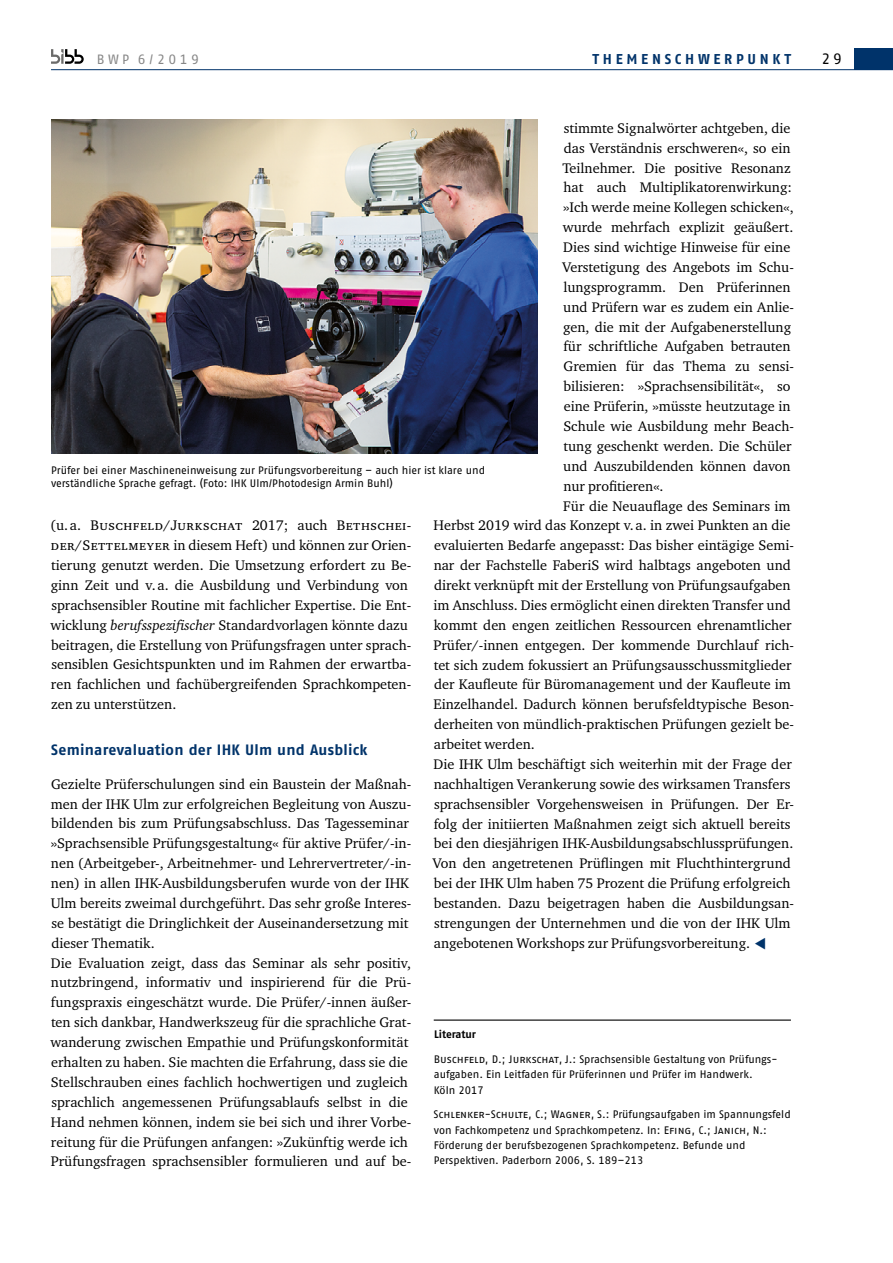
<style>
.page{position:relative;width:893px;height:1263px;background:#fff}
.page>*{position:absolute;margin:0;border:0;box-sizing:border-box;transform-origin:0 0}
.t1{font:700 15px "Fago No";letter-spacing:.02em;color:#00336a}
.t2{font:15px "Fago No Regular Tf";color:#000}
.t3{font:14.25px/20px "Charter ITC Pro";color:#000}
.t4{font:700 14.25px "Fago No";letter-spacing:.26em;color:#00336a}
.t5{font:13.5px "Fago No Regular Tf";letter-spacing:.26em;color:#878787}
.t6{font:10.8px/15.5px "Fago No Regular Tf";color:#000}
.t7{font:700 10.8px "Fago No";letter-spacing:-.01em;color:#000}
.s1{font-style:italic}
.s2{font-family:"Fago No Regular Tf Caps"}
</style>
<div class="page">
<hr style="left:51px;top:69px;width:842px;height:1px;background:#00336a">
<hr style="left:434px;top:1019px;width:357px;height:2px;background:#000">
<svg style="left:51px;top:49px;width:33px;height:15px"></svg>
<div style="left:855px;top:48px;width:38px;height:22px;background:#00336a"></div>
<img style="left:51px;top:119px;width:487px;height:335px">
<p class="t5" style="left:97px;top:51px;width:104px">BWP 6/2019</p>
<p class="t4" style="left:593px;top:50px;width:200px">THEMENSCHWERPUNKT</p>
<p class="t2" style="left:821px;top:50px;width:22px">29</p>
<p class="t3" style="left:564px;top:118px;width:228px">stimmte Signalwörter achtgeben, die</p>
<p class="t3" style="left:564px;top:138px;width:228px">das Verständnis erschweren«, so ein</p>
<p class="t3" style="left:562px;top:157px;width:230px">Teilnehmer. Die positive Resonanz</p>
<p class="t3" style="left:563px;top:177px;width:230px">hat auch Multiplikatorenwirkung:</p>
<p class="t3" style="left:563px;top:197px;width:232px">»Ich werde meine Kollegen schicken«,</p>
<p class="t3" style="left:563px;top:217px;width:232px">wurde mehrfach explizit geäußert.</p>
<p class="t3" style="left:563px;top:237px;width:229px">Dies sind wichtige Hinweise für eine</p>
<p class="t3" style="left:562px;top:257px;width:232px">Verstetigung des Angebots im Schu-</p>
<p class="t3" style="left:563px;top:277px;width:229px">lungsprogramm. Den Prüferinnen</p>
<p class="t3" style="left:563px;top:297px;width:232px">und Prüfern war es zudem ein Anlie-</p>
<p class="t3" style="left:563px;top:316px;width:229px">gen, die mit der Aufgabenerstellung</p>
<p class="t3" style="left:563px;top:336px;width:229px">für schriftliche Aufgaben betrauten</p>
<p class="t3" style="left:563px;top:356px;width:231px">Gremien für das Thema zu sensi-</p>
<p class="t3" style="left:563px;top:376px;width:228px">bilisieren: »Sprachsensibilität«, so</p>
<p class="t3" style="left:564px;top:396px;width:229px">eine Prüferin, »müsste heutzutage in</p>
<p class="t3" style="left:563px;top:416px;width:231px">Schule wie Ausbildung mehr Beach-</p>
<p class="t3" style="left:563px;top:436px;width:230px">tung geschenkt werden. Die Schüler</p>
<p class="t3" style="left:563px;top:456px;width:229px">und Auszubildenden können davon</p>
<p class="t3" style="left:563px;top:475px;width:102px">nur profitieren«.</p>
<p class="t3" style="left:563px;top:495px;width:229px">Für die Neuauflage des Seminars im</p>
<p class="t3" style="left:434px;top:515px;width:358px">Herbst 2019 wird das Konzept v. a. in zwei Punkten an die</p>
<p class="t3" style="left:434px;top:535px;width:361px">evaluierten Bedarfe angepasst: Das bisher eintägige Semi-</p>
<p class="t3" style="left:434px;top:555px;width:359px">nar der Fachstelle FaberiS wird halbtags angeboten und</p>
<p class="t3" style="left:434px;top:575px;width:358px">direkt verknüpft mit der Erstellung von Prüfungsaufgaben</p>
<p class="t3" style="left:434px;top:595px;width:359px">im Anschluss. Dies ermöglicht einen direkten Transfer und</p>
<p class="t3" style="left:434px;top:615px;width:359px">kommt den engen zeitlichen Ressourcen ehrenamtlicher</p>
<p class="t3" style="left:434px;top:635px;width:361px">Prüfer/-innen entgegen. Der kommende Durchlauf rich-</p>
<p class="t3" style="left:434px;top:654px;width:359px">tet sich zudem fokussiert an Prüfungsausschussmitglieder</p>
<p class="t3" style="left:434px;top:674px;width:358px">der Kaufleute für Büromanagement und der Kaufleute im</p>
<p class="t3" style="left:434px;top:694px;width:361px">Einzelhandel. Dadurch können berufsfeldtypische Beson-</p>
<p class="t3" style="left:434px;top:714px;width:361px">derheiten von mündlich-praktischen Prüfungen gezielt be-</p>
<p class="t3" style="left:434px;top:734px;width:102px">arbeitet werden.</p>
<p class="t3" style="left:434px;top:754px;width:360px">Die IHK Ulm beschäftigt sich weiterhin mit der Frage der</p>
<p class="t3" style="left:434px;top:774px;width:358px">nachhaltigen Verankerung sowie des wirksamen Transfers</p>
<p class="t3" style="left:434px;top:794px;width:361px">sprachsensibler Vorgehensweisen in Prüfungen. Der Er-</p>
<p class="t3" style="left:434px;top:813px;width:358px">folg der initiierten Maßnahmen zeigt sich aktuell bereits</p>
<p class="t3" style="left:434px;top:833px;width:361px">bei den diesjährigen IHK-Ausbildungsabschlussprüfungen.</p>
<p class="t3" style="left:433px;top:853px;width:360px">Von den angetretenen Prüflingen mit Fluchthintergrund</p>
<p class="t3" style="left:434px;top:873px;width:358px">bei der IHK Ulm haben 75 Prozent die Prüfung erfolgreich</p>
<p class="t3" style="left:434px;top:893px;width:361px">bestanden. Dazu beigetragen haben die Ausbildungsan-</p>
<p class="t3" style="left:434px;top:913px;width:358px">strengungen der Unternehmen und die von der IHK Ulm</p>
<p class="t3" style="left:434px;top:933px;width:318px">angebotenen Workshops zur Prüfungsvorbereitung.</p>
<p class="t6" style="left:51px;top:463px;width:436px;line-height:13.5px">Prüfer bei einer Maschineneinweisung zur Prüfungsvorbereitung – auch hier ist klare und verständliche Sprache gefragt. (Foto: IHK Ulm/Photodesign Armin Buhl)</p>
<p class="t3" style="left:50px;top:515px;width:363px">(u. a. Buschfeld/Jurkschat 2017; auch Bethschei&shy;der/Settelmeyer in diesem Heft) und können zur Orien&shy;tierung genutzt werden. Die Umsetzung erfordert zu Be&shy;ginn Zeit und v. a. die Ausbildung und Verbindung von sprachsensibler Routine mit fachlicher Expertise. Die Ent&shy;wicklung <span class="s1">berufsspezifischer</span> Standardvorlagen könnte dazu beitragen, die Erstellung von Prüfungsfragen unter sprach&shy;sensiblen Gesichtspunkten und im Rahmen der erwartba&shy;ren fachlichen und fachübergreifenden Sprachkompeten&shy;zen zu unterstützen.</p>
<p class="t1" style="left:51px;top:741px;width:318px">Seminarevaluation der IHK Ulm und Ausblick</p>
<p class="t3" style="left:50px;top:773px;width:362px">Gezielte Prüferschulungen sind ein Baustein der Maßnah&shy;men der IHK Ulm zur erfolgreichen Begleitung von Auszu&shy;bildenden bis zum Prüfungsabschluss. Das Tagesseminar »Sprachsensible Prüfungsgestaltung« für aktive Prüfer/-in&shy;nen (Arbeitgeber-, Arbeitnehmer- und Lehrervertreter/-in&shy;nen) in allen IHK-Ausbildungsberufen wurde von der IHK Ulm bereits zweimal durchgeführt. Das sehr große Interes&shy;se bestätigt die Dringlichkeit der Auseinandersetzung mit dieser Thematik.<br>Die Evaluation zeigt, dass das Seminar als sehr positiv, nutzbringend, informativ und inspirierend für die Prü&shy;fungspraxis eingeschätzt wurde. Die Prüfer/-innen äußer&shy;ten sich dankbar, Handwerkszeug für die sprachliche Grat&shy;wanderung zwischen Empathie und Prüfungskonformität erhalten zu haben. Sie machten die Erfahrung, dass sie die Stellschrauben eines fachlich hochwertigen und zugleich sprachlich angemessenen Prüfungsablaufs selbst in die Hand nehmen können, indem sie bei sich und ihrer Vorbe&shy;reitung für die Prüfungen anfangen: »Zukünftig werde ich Prüfungsfragen sprachsensibler formulieren und auf be-</p>
<p class="t7" style="left:434px;top:1028px;width:44px">Literatur</p>
<p class="t6" style="left:434px;top:1051px;width:344px"><span class="s2">Buschfeld, D.; Jurkschat</span>, J.: Sprachsensible Gestaltung von Prüfungs&shy;aufgaben. Ein Leitfaden für Prüferinnen und Prüfer im Handwerk.<br>Köln 2017</p>
<p class="t6" style="left:434px;top:1106px;width:359px"><span class="s2">Schlenker-Schulte, C.; Wagner</span>, S.: Prüfungsaufgaben im Spannungsfeld von Fachkompetenz und Sprachkompetenz. In: <span class="s2">Efing, C.; Janich</span>, N.:<br>Förderung der berufsbezogenen Sprachkompetenz. Befunde und Perspektiven. Paderborn 2006, S. 189–213</p>
</div>
